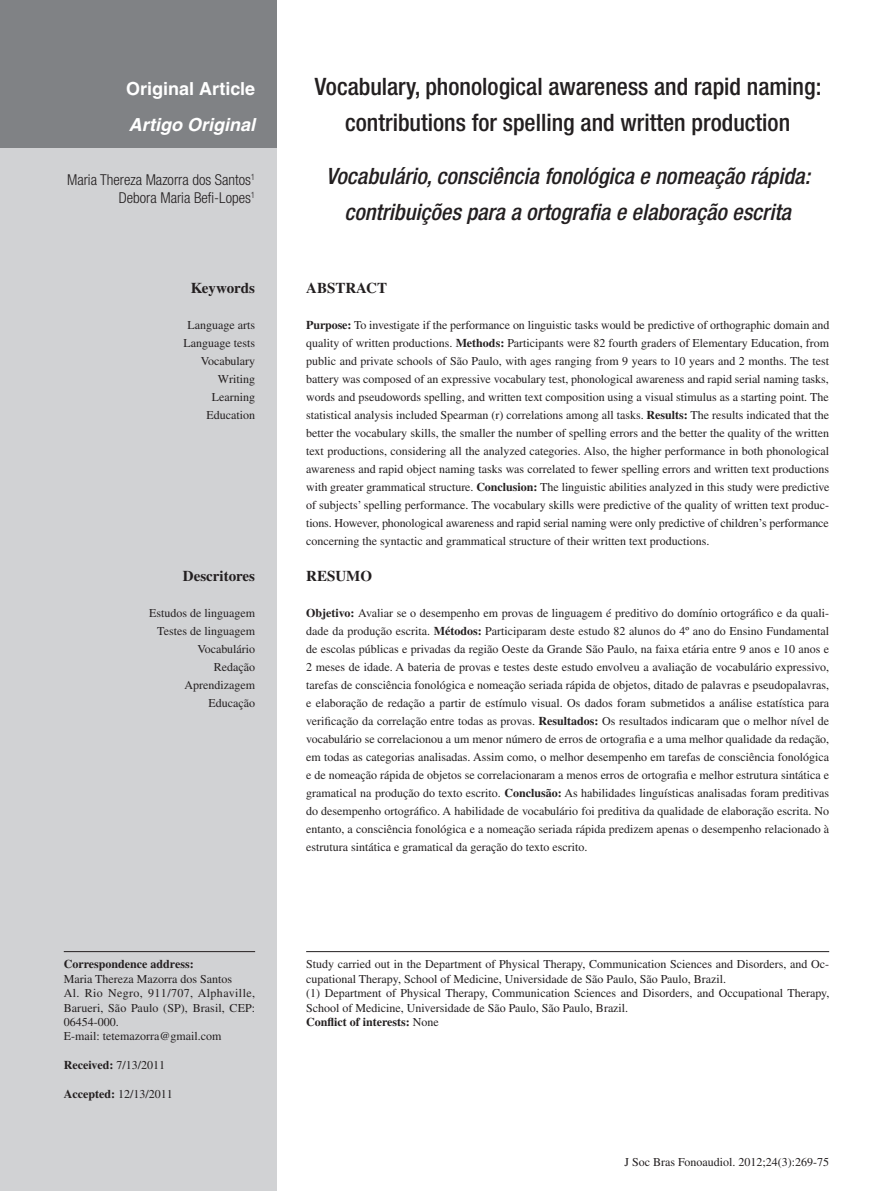
<style>
.page{position:relative;width:893px;height:1191px;background:#fff}
.page>*{position:absolute;margin:0;border:0;box-sizing:border-box;transform-origin:0 0}
.Título{font:500 condensed 24px/36px "Helvetica Neue";color:#231f20;text-align:center}
.Título-secundário{font:italic 500 condensed 22.5px/36px "Helvetica Neue";color:#231f20;text-align:center}
.t1{font:700 18px "Helvetica";color:#fff}
.t2{font:italic 700 18px "Helvetica";color:#fff}
.Autores{font:300 condensed 15px "Helvetica Neue";color:#231f20}
.Sessão{font:700 15px "Times";color:#231f20}
.Resumo{font:12px/18px "Times";color:#231f20;text-align:justify}
.Rodapé_sem_linha{font:12px/14.4px "Times";color:#231f20;text-align:justify}
.Rodapé{font:12px/14.4px "Times";color:#231f20}
.Keywords{font:12px "Times";color:#231f20}
.Rodapé_sem_linha-2{font:700 12px "Times";color:#231f20}
.Rodapé-2{font:700 12px "Times";color:#231f20}
.s1{font-weight:400}
.s2{font-weight:700}
</style>
<div class="page">
<div style="left:0;top:0;width:276px;height:1191px;background:#d1d2d4"></div>
<div style="left:0;top:0;width:276px;height:148px;background:#808285"></div>
<hr style="left:64px;top:951px;width:191px;height:1px;background:#231f20">
<hr style="left:306px;top:951px;width:523px;height:1px;background:#231f20">
<h3 class="t1" style="left:126px;top:77px;width:131px">Original Article</h3>
<h3 class="t2" style="left:129px;top:113px;width:128px">Artigo Original</h3>
<p class="Autores" style="left:67px;top:171px;width:190px">Maria Thereza Mazorra dos Santos<sup>1</sup></p>
<p class="Autores" style="left:119px;top:189px;width:138px">Debora Maria Befi-Lopes<sup>1</sup></p>
<p class="Sessão" style="left:191px;top:279px;width:66px">Keywords</p>
<p class="Keywords" style="left:187px;top:318px;width:69px">Language arts</p>
<p class="Keywords" style="left:183px;top:336px;width:73px">Language tests</p>
<p class="Keywords" style="left:201px;top:354px;width:56px">Vocabulary</p>
<p class="Keywords" style="left:218px;top:372px;width:39px">Writing</p>
<p class="Keywords" style="left:212px;top:390px;width:45px">Learning</p>
<p class="Keywords" style="left:206px;top:408px;width:50px">Education</p>
<p class="Sessão" style="left:183px;top:567px;width:74px">Descritores</p>
<p class="Keywords" style="left:149px;top:606px;width:107px">Estudos de linguagem</p>
<p class="Keywords" style="left:157px;top:624px;width:99px">Testes de linguagem</p>
<p class="Keywords" style="left:198px;top:642px;width:59px">Vocabulário</p>
<p class="Keywords" style="left:214px;top:660px;width:43px">Redação</p>
<p class="Keywords" style="left:184px;top:678px;width:72px">Aprendizagem</p>
<p class="Keywords" style="left:208px;top:696px;width:48px">Educação</p>
<p class="Rodapé-2" style="left:64px;top:957px;width:131px">Correspondence address:</p>
<p class="Rodapé_sem_linha" style="left:64px;top:971px;width:170px">Maria Thereza Mazorra dos Santos</p>
<p class="Rodapé_sem_linha" style="left:64px;top:985px;width:193px">Al. Rio Negro, 911/707, Alphaville, Barueri, São Paulo (SP), Brasil, CEP:<br>06454-000.</p>
<p class="Rodapé_sem_linha" style="left:64px;top:1029px;width:159px">E-mail: tetemazorra@gmail.com</p>
<p class="Rodapé_sem_linha-2" style="left:64px;top:1057px;width:103px">Received: <span class="s1">7/13/2011</span></p>
<p class="Rodapé_sem_linha" style="left:64px;top:1086px;width:110px"><span class="s2">Accepted:</span> 12/13/2011</p>
<p class="Título" style="left:315px;top:69px;width:508px">Vocabulary, phonological awareness and rapid naming: contributions for spelling and written production</p>
<p class="Título-secundário" style="left:326px;top:158px;width:485px">Vocabulário, consciência fonológica e nomeação rápida: contribuições para a ortografia e elaboração escrita</p>
<p class="Sessão" style="left:306px;top:279px;width:82px">ABSTRACT</p>
<p class="Resumo" style="left:306px;top:315px;width:525px"><span class="s2">Purpose:</span> To investigate if the performance on linguistic tasks would be predictive of orthographic domain and quality of written productions. <span class="s2">Methods:</span> Participants were 82 fourth graders of Elementary Education, from public and private schools of São Paulo, with ages ranging from 9 years to 10 years and 2 months. The test battery was composed of an expressive vocabulary test, phonological awareness and rapid serial naming tasks, words and pseudowords spelling, and written text composition using a visual stimulus as a starting point. The statistical analysis included Spearman (r) correlations among all tasks. <span class="s2">Results:</span> The results indicated that the better the vocabulary skills, the smaller the number of spelling errors and the better the quality of the written text productions, considering all the analyzed categories. Also, the higher performance in both phonological awareness and rapid object naming tasks was correlated to fewer spelling errors and written text productions with greater grammatical structure. <span class="s2">Conclusion:</span> The linguistic abilities analyzed in this study were predictive of subjects’ spelling performance. The vocabulary skills were predictive of the quality of written text produc&shy;tions. However, phonological awareness and rapid serial naming were only predictive of children’s performance concerning the syntactic and grammatical structure of their written text productions.</p>
<p class="Sessão" style="left:306px;top:567px;width:67px">RESUMO</p>
<p class="Resumo" style="left:306px;top:603px;width:525px"><span class="s2">Objetivo:</span> Avaliar se o desempenho em provas de linguagem é preditivo do domínio ortográfico e da quali&shy;dade da produção escrita. <span class="s2">Métodos:</span> Participaram deste estudo 82 alunos do 4º ano do Ensino Fundamental de escolas públicas e privadas da região Oeste da Grande São Paulo, na faixa etária entre 9 anos e 10 anos e 2 meses de idade. A bateria de provas e testes deste estudo envolveu a avaliação de vocabulário expressivo, tarefas de consciência fonológica e nomeação seriada rápida de objetos, ditado de palavras e pseudopalavras, e elaboração de redação a partir de estímulo visual. Os dados foram submetidos a análise estatística para verificação da correlação entre todas as provas. <span class="s2">Resultados:</span> Os resultados indicaram que o melhor nível de vocabulário se correlacionou a um menor número de erros de ortografia e a uma melhor qualidade da redação, em todas as categorias analisadas. Assim como, o melhor desempenho em tarefas de consciência fonológica e de nomeação rápida de objetos se correlacionaram a menos erros de ortografia e melhor estrutura sintática e gramatical na produção do texto escrito. <span class="s2">Conclusão:</span> As habilidades linguísticas analisadas foram preditivas do desempenho ortográfico. A habilidade de vocabulário foi preditiva da qualidade de elaboração escrita. No entanto, a consciência fonológica e a nomeação seriada rápida predizem apenas o desempenho relacionado à estrutura sintática e gramatical da geração do texto escrito.</p>
<p class="Rodapé" style="left:306px;top:957px;width:524px">Study carried out in the Department of Physical Therapy, Communication Sciences and Disorders, and Oc&shy;cupational Therapy, School of Medicine, Universidade de São Paulo, São Paulo, Brazil.</p>
<p class="Rodapé_sem_linha" style="left:306px;top:985px;width:525px">(1) Department of Physical Therapy, Communication Sciences and Disorders, and Occupational Therapy,<br>School of Medicine, Universidade de São Paulo, São Paulo, Brazil.</p>
<p class="Rodapé_sem_linha-2" style="left:306px;top:1014px;width:134px">Conflict of interests: <span class="s1">None</span></p>
<p class="Resumo" style="left:624px;top:1153px;width:206px">J Soc Bras Fonoaudiol. 2012;24(3):269-75</p>
</div>
